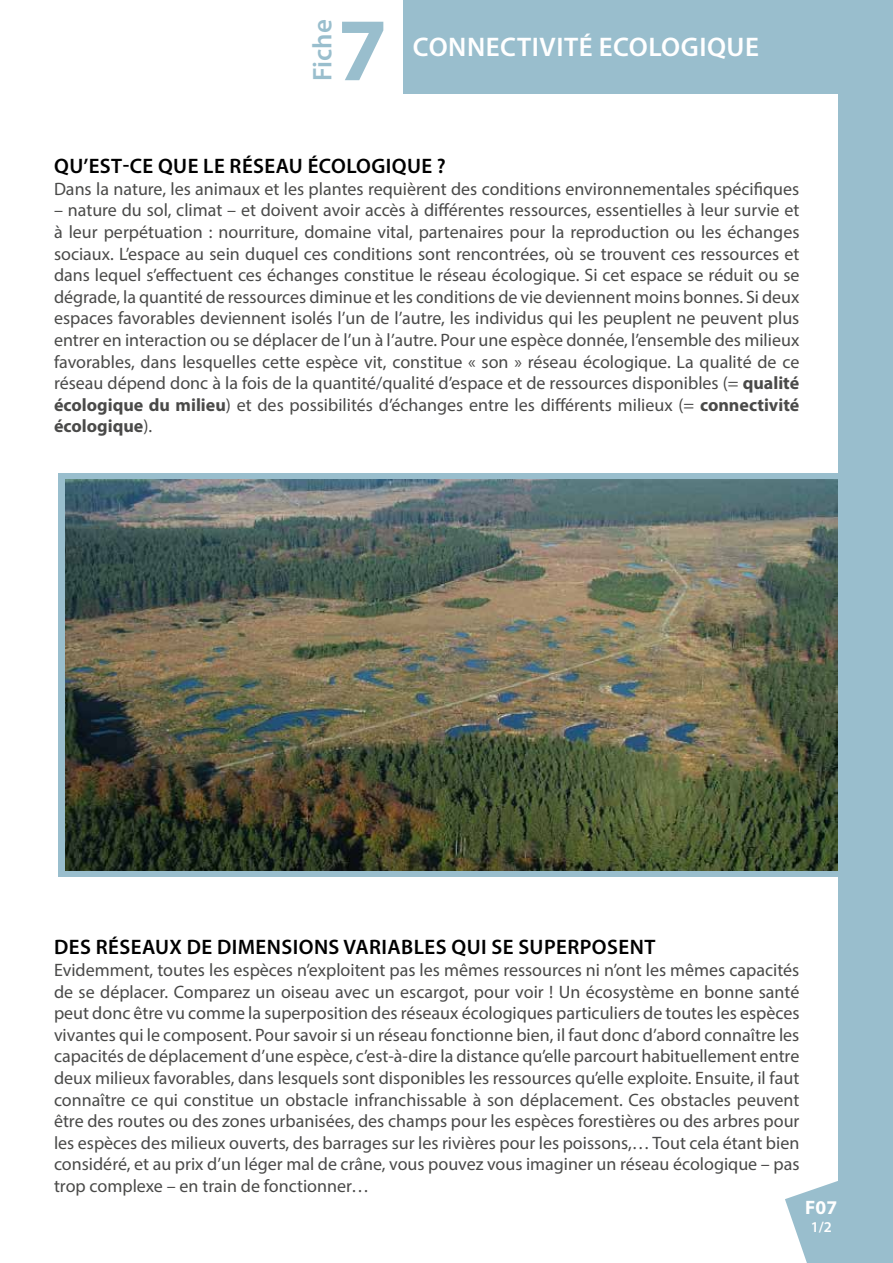
<style>
.page{position:relative;width:893px;height:1263px;background:#fff}
.page>*{position:absolute;margin:0;border:0;box-sizing:border-box;transform-origin:0 0}
.t1{font:700 90px "Myriad Pro";color:#99becd}
.t2{font:600 27px "Myriad Pro";letter-spacing:.02em;color:#fff}
.t3{font:600 27px "Myriad Pro";color:#99becd}
.t4{font:600 21px "Myriad Pro";letter-spacing:.02em;color:#000}
.t5{font:700 19.5px "Myriad Pro";color:#fff}
.t6{font:18px/21.6px "Myriad Pro";color:#4a4a49;text-align:justify}
.t7{font:600 15px "Myriad Pro";color:#fff}
.s1{font-weight:700}
</style>
<div class="page">
<div style="left:839px;top:0;width:54px;height:1263px;background:#99becd"></div>
<div style="left:403px;top:0;width:490px;height:94px;background:#99becd"></div>
<svg style="left:785px;top:1162px;width:54px;height:101px"></svg>
<div style="left:58px;top:473px;width:783px;height:404px;background:#99becd"></div>
<img style="left:65px;top:479px;width:772px;height:391px">
<h2 class="t3" style="left:305px;top:81px;width:63px;rotate:-90deg">Fiche</h2>
<h1 class="t1" style="left:338px;top:-9px;width:51px">7</h1>
<h2 class="t2" style="left:413px;top:30px;width:348px">CONNECTIVITÉ ECOLOGIQUE</h2>
<p class="t4" style="left:54px;top:153px;width:393px">QU’EST-CE QUE LE RÉSEAU ÉCOLOGIQUE ?</p>
<p class="t6" style="left:54px;top:178px;width:747px">Dans la nature, les animaux et les plantes requièrent des conditions environnementales spécifiques</p>
<p class="t6" style="left:54px;top:199px;width:747px">– nature du sol, climat – et doivent avoir accès à différentes ressources, essentielles à leur survie et à leur perpétuation : nourriture, domaine vital, partenaires pour la reproduction ou les échanges sociaux. L’espace au sein duquel ces conditions sont rencontrées, où se trouvent ces ressources et dans lequel s’effectuent ces échanges constitue le réseau écologique. Si cet espace se réduit ou se dégrade, la quantité de ressources diminue et les conditions de vie deviennent moins bonnes. Si deux espaces favorables deviennent isolés l’un de l’autre, les individus qui les peuplent ne peuvent plus entrer en interaction ou se déplacer de l’un à l’autre. Pour une espèce donnée, l’ensemble des milieux favorables, dans lesquelles cette espèce vit, constitue « son » réseau écologique. La qualité de ce réseau dépend donc à la fois de la quantité/qualité d’espace et de ressources disponibles (= <span class="s1">qualité écologique du milieu</span>) et des possibilités d’échanges entre les différents milieux (= <span class="s1">connectivité écologique</span>).</p>
<p class="t4" style="left:54px;top:934px;width:603px">DES RÉSEAUX DE DIMENSIONS VARIABLES QUI SE SUPERPOSENT</p>
<p class="t6" style="left:54px;top:959px;width:747px">Evidemment, toutes les espèces n’exploitent pas les mêmes ressources ni n’ont les mêmes capacités de se déplacer. Comparez un oiseau avec un escargot, pour voir ! Un écosystème en bonne santé peut donc être vu comme la superposition des réseaux écologiques particuliers de toutes les espèces vivantes qui le composent. Pour savoir si un réseau fonctionne bien, il faut donc d’abord connaître les capacités de déplacement d’une espèce, c’est-à-dire la distance qu’elle parcourt habituellement entre deux milieux favorables, dans lesquels sont disponibles les ressources qu’elle exploite. Ensuite, il faut connaître ce qui constitue un obstacle infranchissable à son déplacement. Ces obstacles peuvent être des routes ou des zones urbanisées, des champs pour les espèces forestières ou des arbres pour les espèces des milieux ouverts, des barrages sur les rivières pour les poissons,… Tout cela étant bien considéré, et au prix d’un léger mal de crâne, vous pouvez vous imaginer un réseau écologique – pas trop complexe – en train de fonctionner…</p>
<p class="t5" style="left:805px;top:1194px;width:33px">F07</p>
<p class="t7" style="left:811px;top:1217px;width:23px">1/2</p>
</div>
